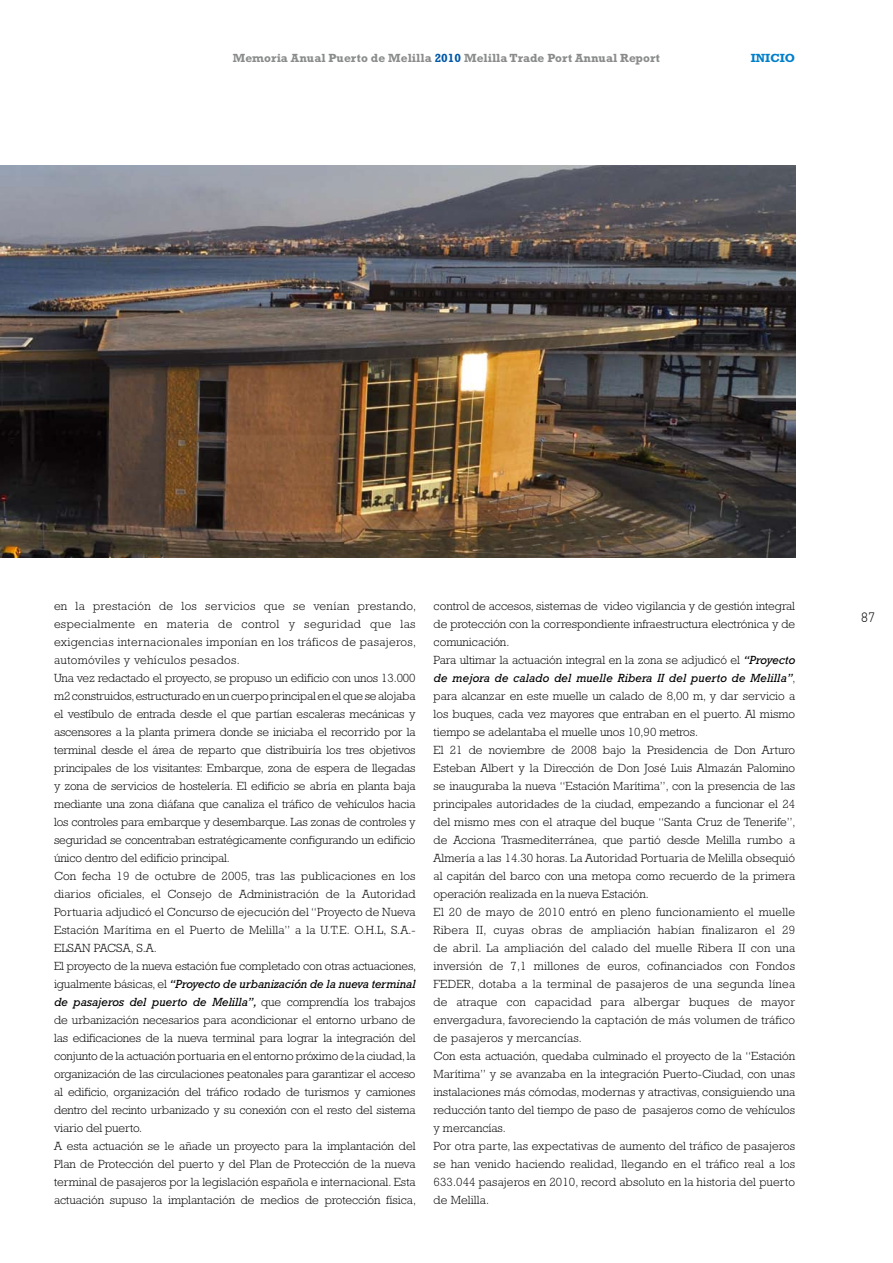
<style>
.page{position:relative;width:893px;height:1263px;background:#fff}
.page>*{position:absolute;margin:0;border:0;box-sizing:border-box;transform-origin:0 0}
.t1{font:300 13.2px "DIN";color:#000}
.t2{font:300 12px/18px "Rockwell Std";color:#000}
.t3{font:700 12px "Rockwell Std";color:#8a8b8b}
.t4{font:700 12px "Rockwell Std";color:#007fca}
.s1{color:#0058a8}
.s2{font-weight:400;font-style:italic}
</style>
<div class="page">
<img style="left:0;top:166px;width:795px;height:391px">
<p class="t3" style="left:233px;top:51px;width:429px">Memoria Anual Puerto de Melilla <span class="s1">2010</span> Melilla Trade Port Annual Report</p>
<p class="t4" style="left:751px;top:51px;width:46px">INICIO</p>
<p class="t2" style="left:54px;top:597px;width:364px">en la prestación de los servicios que se venían prestando, especialmente en materia de control y seguridad que las exigencias internacionales imponían en los tráficos de pasajeros, automóviles y vehículos pesados.<br>Una vez redactado el proyecto, se propuso un edificio con unos 13.000 m2 construidos, estructurado en un cuerpo principal en el que se alojaba el vestíbulo de entrada desde el que partían escaleras mecánicas y ascensores a la planta primera donde se iniciaba el recorrido por la terminal desde el área de reparto que distribuiría los tres objetivos principales de los visitantes: Embarque, zona de espera de llegadas y zona de servicios de hostelería. El edificio se abría en planta baja mediante una zona diáfana que canaliza el tráfico de vehículos hacia los controles para embarque y desembarque. Las zonas de controles y seguridad se concentraban estratégicamente configurando un edificio único dentro del edificio principal.<br>Con fecha 19 de octubre de 2005, tras las publicaciones en los diarios oficiales, el Consejo de Administración de la Autoridad Portuaria adjudicó el Concurso de ejecución del “Proyecto de Nueva Estación Marítima en el Puerto de Melilla” a la U.T.E. O.H.L, S.A.- ELSAN PACSA, S.A.<br>El proyecto de la nueva estación fue completado con otras actuaciones, igualmente básicas, el <span class="s2">“Proyecto de urbanización de la nueva terminal de pasajeros del puerto de Melilla”,</span> que comprendía los trabajos de urbanización necesarios para acondicionar el entorno urbano de las edificaciones de la nueva terminal para lograr la integración del conjunto de la actuación portuaria en el entorno próximo de la ciudad, la organización de las circulaciones peatonales para garantizar el acceso al edificio, organización del tráfico rodado de turismos y camiones dentro del recinto urbanizado y su conexión con el resto del sistema viario del puerto.<br>A esta actuación se le añade un proyecto para la implantación del Plan de Protección del puerto y del Plan de Protección de la nueva terminal de pasajeros por la legislación española e internacional. Esta actuación supuso la implantación de medios de protección física,</p>
<p class="t2" style="left:434px;top:597px;width:364px">control de accesos, sistemas de video vigilancia y de gestión integral de protección con la correspondiente infraestructura electrónica y de comunicación.<br>Para ultimar la actuación integral en la zona se adjudicó el <span class="s2">“Proyecto de mejora de calado del muelle Ribera II del puerto de Melilla”</span>, para alcanzar en este muelle un calado de 8,00 m, y dar servicio a los buques, cada vez mayores que entraban en el puerto. Al mismo tiempo se adelantaba el muelle unos 10,90 metros.<br>El 21 de noviembre de 2008 bajo la Presidencia de Don Arturo Esteban Albert y la Dirección de Don José Luis Almazán Palomino se inauguraba la nueva “Estación Marítima”, con la presencia de las principales autoridades de la ciudad, empezando a funcionar el 24 del mismo mes con el atraque del buque “Santa Cruz de Tenerife”, de Acciona Trasmediterránea, que partió desde Melilla rumbo a Almería a las 14.30 horas. La Autoridad Portuaria de Melilla obsequió al capitán del barco con una metopa como recuerdo de la primera operación realizada en la nueva Estación.<br>El 20 de mayo de 2010 entró en pleno funcionamiento el muelle Ribera II, cuyas obras de ampliación habían finalizaron el 29 de abril. La ampliación del calado del muelle Ribera II con una inversión de 7,1 millones de euros, cofinanciados con Fondos FEDER, dotaba a la terminal de pasajeros de una segunda línea de atraque con capacidad para albergar buques de mayor envergadura, favoreciendo la captación de más volumen de tráfico de pasajeros y mercancías.<br>Con esta actuación, quedaba culminado el proyecto de la “Estación Marítima” y se avanzaba en la integración Puerto-Ciudad, con unas instalaciones más cómodas, modernas y atractivas, consiguiendo una reducción tanto del tiempo de paso de pasajeros como de vehículos y mercancías.<br>Por otra parte, las expectativas de aumento del tráfico de pasajeros se han venido haciendo realidad, llegando en el tráfico real a los 633.044 pasajeros en 2010, record absoluto en la historia del puerto de Melilla.</p>
<p class="t1" style="left:861px;top:609px;width:15px">87</p>
</div>
